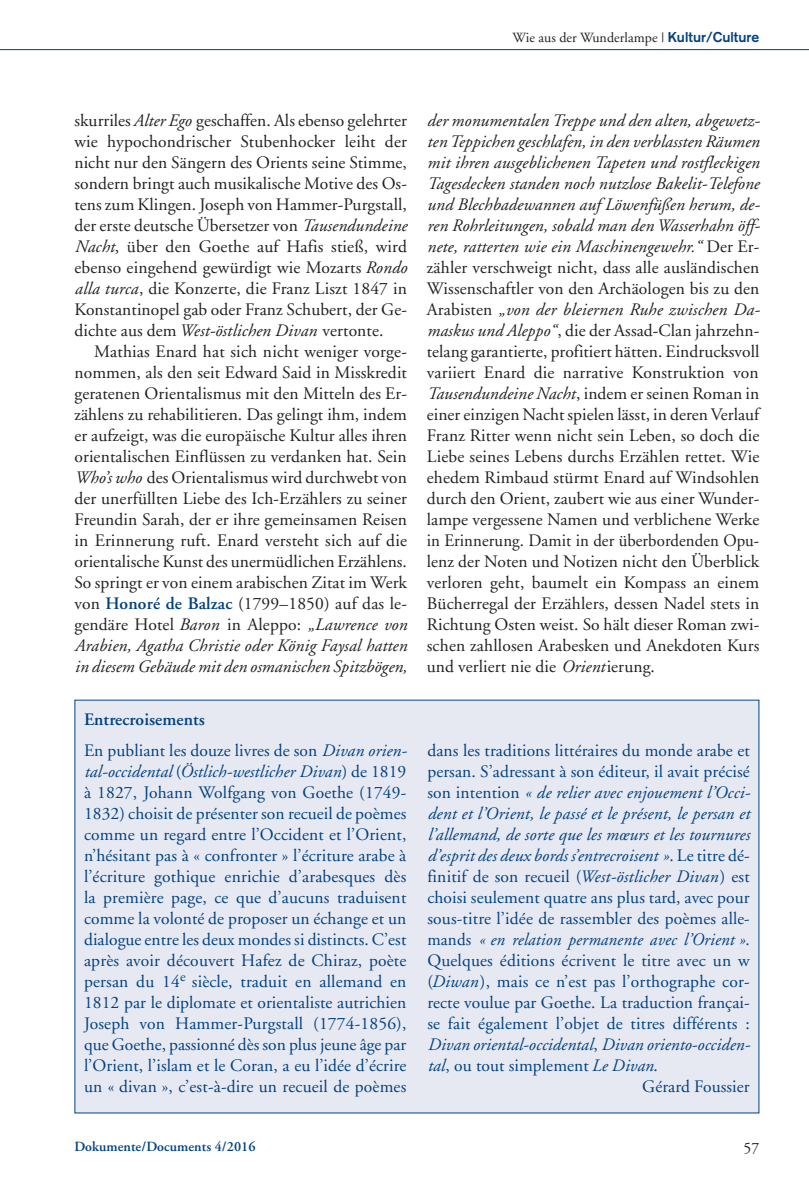
<style>
.page{position:relative;width:809px;height:1191px;background:#fff}
.page>*{position:absolute;margin:0;border:0;box-sizing:border-box;transform-origin:0 0}
.t1{font:17.5px/21px "Adobe Garamond";letter-spacing:.005em;color:#231f20;text-align:justify}
.t2{font:17.5px/21px "Adobe Garamond";letter-spacing:.005em;color:#014181}
.t3{font:italic 17.5px "Adobe Garamond";letter-spacing:.005em;color:#014181}
.t4{font:15.75px "Adobe Garamond";color:#231f20}
.t5{font:14px "Adobe Garamond";letter-spacing:.005em;color:#231f20}
.t6{font:600 14px "Adobe Garamond";letter-spacing:.005em;color:#014181}
.s1{font-family:"Akzidenz Grotesk";font-weight:700;color:#014181}
.s2{font-style:italic}
.s3{font-weight:600;color:#014181}
.s4{font-weight:600}
.s5{font-style:normal}
</style>
<div class="page">
<hr style="left:0;top:49px;width:809px;height:1px;background:#014181">
<div style="left:75px;top:700px;width:683px;height:412px;background:#e7e9f2"></div>
<p class="t5" style="left:512px;top:32px;width:248px">Wie aus der Wunderlampe | <span class="s1">Kultur/Culture</span></p>
<p class="t1" style="left:74px;top:111px;width:334px">skurriles<span class="s2">Alter Ego</span> geschaffen. Als ebenso gelehrter wie hypochondrischer Stubenhocker leiht der nicht nur den Sängern des Orients seine Stimme, sondern bringt auch musikalische Motive des Os&shy;tens zum Klingen. Joseph von Hammer-Purgstall, der erste deutsche Übersetzer von <span class="s2">Tausendundeine Nacht</span>, über den Goethe auf Hafis stieß, wird ebenso eingehend gewürdigt wie Mozarts <span class="s2">Rondo alla turca</span>, die Konzerte, die Franz Liszt 1847 in Konstantinopel gab oder Franz Schubert, der Ge&shy;dichte aus dem<span class="s2">West-östlichen Divan</span> vertonte.</p>
<p class="t1" style="left:74px;top:342px;width:334px;text-indent:20px">Mathias Enard hat sich nicht weniger vorge&shy;nommen, als den seit Edward Said in Misskredit geratenen Orientalismus mit den Mitteln des Er&shy;zählens zu rehabilitieren. Das gelingt ihm, indem er aufzeigt, was die europäische Kultur alles ihren orientalischen Einflüssen zu verdanken hat. Sein <span class="s2">Who’s who</span> des Orientalismus wird durchwebt von der unerfüllten Liebe des Ich-Erzählers zu seiner Freundin Sarah, der er ihre gemeinsamen Reisen in Erinnerung ruft. Enard versteht sich auf die orientalische Kunst des unermüdlichen Erzählens.<br>So springt er von einem arabischen Zitat im Werk von <span class="s3">Honoré de Balzac</span> (1799–1850) auf das le&shy;gendäre Hotel <span class="s2">Baron</span> in Aleppo: <span class="s2">„Lawrence von Arabien, Agatha Christie oder König Faysal hatten in diesem Gebäude mit den osmanischen Spitzbögen,</span></p>
<p class="t2" style="left:84px;top:705px;width:324px;line-height:31.5px"><span class="s4">Entrecroisements<br></span>En publiant les douze livres de son <span class="s2">Divan orien-</span></p>
<p class="t2" style="left:84px;top:762px;width:324px;text-align:justify"><span class="s2">tal-occidental</span> (<span class="s2">Östlich-westlicher Divan</span>) de 1819 à 1827, Johann Wolfgang von Goethe (1749- 1832) choisit de présenter son recueil de poèmes comme un regard entre l’Occident et l’Orient, n’hésitant pas à « confronter » l’écriture arabe à l’écriture gothique enrichie d’arabesques dès la première page, ce que d’aucuns traduisent comme la volonté de proposer un échange et un dialogue entre les deux mondes si distincts. C’est après avoir découvert Hafez de Chiraz, poète persan du 14<sup>e</sup> siècle, traduit en allemand en 1812 par le diplomate et orientaliste autrichien Joseph von Hammer-Purgstall (1774-1856), que Goethe, passionné dès son plus jeune âge par l’Orient, l’islam et le Coran, a eu l’idée d’écrire un « divan », c’est-à-dire un recueil de poèmes</p>
<p class="t1" style="left:427px;top:111px;width:335px"><span class="s2">der monumentalen Treppe und den alten, abgewetz&shy;tenTeppichen geschlafen, in den verblassten Räumen mit ihren ausgeblichenen Tapeten und rostfleckigen Tagesdecken standen noch nutzlose Bakelit-Telefone und Blechbadewannen auf Löwenfüßen herum, de&shy;ren Rohrleitungen, sobald man den Wasserhahn öff&shy;nete, ratterten wie ein Maschinengewehr.“</span> Der Er&shy;zähler verschweigt nicht, dass alle ausländischen Wissenschaftler von den Archäologen bis zu den Arabisten <span class="s2">„von der bleiernen Ruhe zwischen Da&shy;maskus und Aleppo“</span>, die der Assad-Clan jahrzehn&shy;telang garantierte, profitiert hätten. Eindrucksvoll variiert Enard die narrative Konstruktion von <span class="s2">Tausendundeine Nacht</span>, indem er seinen Roman in einer einzigen Nacht spielen lässt, in deren Verlauf Franz Ritter wenn nicht sein Leben, so doch die Liebe seines Lebens durchs Erzählen rettet. Wie ehedem Rimbaud stürmt Enard auf Windsohlen durch den Orient, zaubert wie aus einer Wunder&shy;lampe vergessene Namen und verblichene Werke in Erinnerung. Damit in der überbordenden Opu&shy;lenz der Noten und Notizen nicht den Überblick verloren geht, baumelt ein Kompass an einem Bücherregal der Erzählers, dessen Nadel stets in Richtung Osten weist. So hält dieser Roman zwi&shy;schen zahllosen Arabesken und Anekdoten Kurs und verliert nie die <span class="s2">Orient</span>ierung.</p>
<p class="t2" style="left:427px;top:741px;width:324px">dans les traditions littéraires du monde arabe et</p>
<p class="t2" style="left:427px;top:762px;width:324px">persan. S’adressant à son éditeur, il avait précisé</p>
<p class="t3" style="left:427px;top:785px;width:324px"><span class="s5">son intention</span> « de relier avec enjouement l’Occi-</p>
<p class="t3" style="left:427px;top:806px;width:324px">dent et l’Orient, le passé et le présent, le persan et</p>
<p class="t3" style="left:427px;top:827px;width:324px">l’allemand, de sorte que les mœurs et les tournures</p>
<p class="t3" style="left:427px;top:848px;width:324px">d’esprit des deux bords s’entrecroisent »<span class="s5">. Le titre dé-</span></p>
<p class="t2" style="left:427px;top:867px;width:324px">finitif de son recueil (<span class="s2">West-östlicher Divan</span>) est</p>
<p class="t2" style="left:427px;top:888px;width:324px">choisi seulement quatre ans plus tard, avec pour</p>
<p class="t2" style="left:427px;top:909px;width:324px">sous-titre l’idée de rassembler des poèmes alle-</p>
<p class="t3" style="left:427px;top:932px;width:324px"><span class="s5">mands</span> « en relation permanente avec l’Orient »<span class="s5">.</span></p>
<p class="t2" style="left:427px;top:951px;width:324px">Quelques éditions écrivent le titre avec un w</p>
<p class="t2" style="left:427px;top:972px;width:324px">(<span class="s2">Diwan</span>), mais ce n’est pas l’orthographe cor-</p>
<p class="t2" style="left:427px;top:993px;width:324px">recte voulue par Goethe. La traduction françai-</p>
<p class="t2" style="left:427px;top:1014px;width:324px">se fait également l’objet de titres différents :</p>
<p class="t3" style="left:427px;top:1037px;width:324px">Divan oriental-occidental<span class="s5">,</span> Divan oriento-occiden-</p>
<p class="t2" style="left:427px;top:1056px;width:232px"><span class="s2">tal</span>, ou tout simplement <span class="s2">Le Divan</span>.</p>
<p class="t2" style="left:642px;top:1077px;width:109px">Gérard Foussier</p>
<p class="t6" style="left:74px;top:1141px;width:183px">Dokumente/Documents 4/2016</p>
<p class="t4" style="left:743px;top:1141px;width:17px">57</p>
</div>
